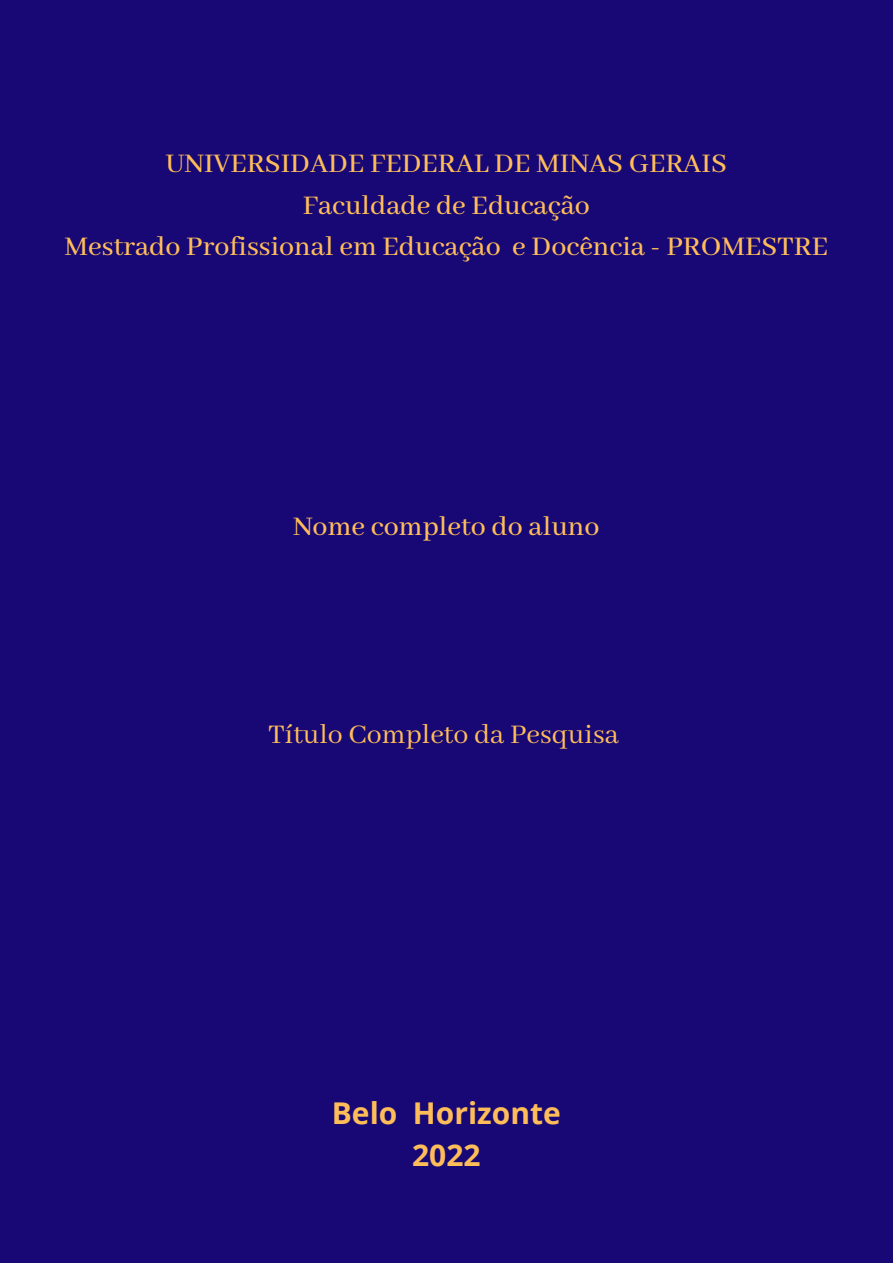
<style>
.page{position:relative;width:893px;height:1264px;background:#fff}
.page>*{position:absolute;margin:0;border:0;box-sizing:border-box;transform-origin:0 0}
.t1{font:500 30px "Abhaya Libre";color:#ffbd59}
.t2{font:30px "Abhaya Libre";color:#ffbd59}
.t3{font:700 30px "Open Sans";color:#ffbd59}
</style>
<div class="page">
<div style="left:0;top:0;width:892px;height:1262px;background:#180876"></div>
<p class="t1" style="left:166px;top:147px;width:562px">UNIVERSIDADE FEDERAL DE MINAS GERAIS</p>
<p class="t1" style="left:303px;top:188px;width:288px">Faculdade de Educação</p>
<p class="t1" style="left:64px;top:230px;width:765px">Mestrado Profissional em Educação e Docência - PROMESTRE</p>
<p class="t1" style="left:293px;top:509px;width:308px">Nome completo do aluno</p>
<p class="t2" style="left:268px;top:717px;width:352px">Título Completo da Pesquisa</p>
<p class="t3" style="left:332px;top:1092px;width:230px">Belo Horizonte</p>
<p class="t3" style="left:412px;top:1133px;width:70px">2022</p>
</div>
